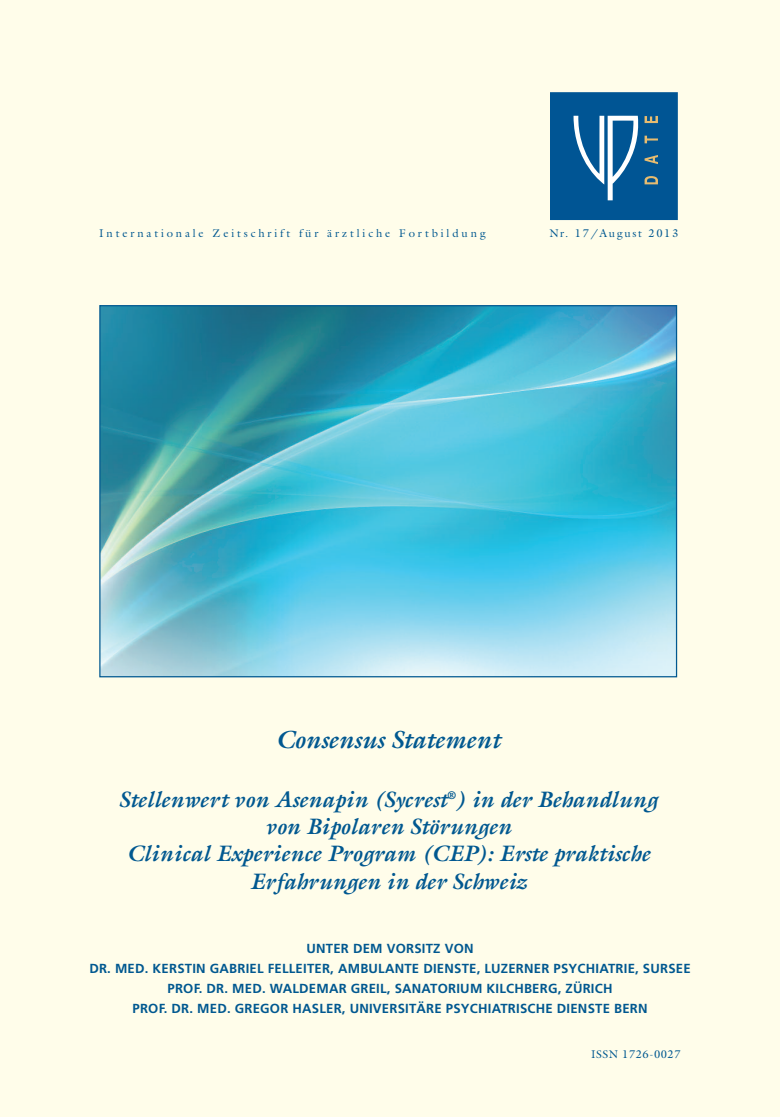
<style>
.page{position:relative;width:780px;height:1117px;background:#fff}
.page>*{position:absolute;margin:0;border:0;box-sizing:border-box;transform-origin:0 0}
.t1{font:italic 700 25px "Galliard";color:#005890}
.t2{font:italic 700 22.5px/27.6px "Galliard";color:#005890;text-align:center}
.t3{font:700 13.12px/20px "Frutiger";letter-spacing:.015em;color:#005890;text-align:center}
.t4{font:11.25px "Galliard";letter-spacing:.25em;color:#005890}
.t5{font:11.25px "Galliard";letter-spacing:.145em;color:#005890}
.t6{font:11.25px "Galliard";letter-spacing:.045em;color:#005890}
</style>
<div class="page">
<div style="left:0;top:0;width:780px;height:1116px;background:#fffdea"></div>
<div style="left:550px;top:93px;width:127px;height:126px;background:#005594"></div>
<div style="left:550px;top:92px;width:127px;height:128px;border:2px solid #005594"></div>
<svg style="left:573px;top:116px;width:85px;height:84px"></svg>
<img style="left:101px;top:307px;width:574px;height:368px">
<p class="t4" style="left:99px;top:226px;width:388px">Internationale Zeitschrift für ärztliche Fortbildung</p>
<p class="t5" style="left:549px;top:226px;width:131px">Nr. 17/August 2013</p>
<h1 class="t1" style="left:276px;top:725px;width:225px">Consensus Statement</h1>
<h2 class="t2" style="left:119px;top:784px;width:540px">Stellenwert von Asenapin (Sycrest<sup>®</sup>) in der Behandlung von Bipolaren Störungen<br>Clinical Experience Program (CEP): Erste praktische Erfahrungen in der Schweiz</h2>
<p class="t3" style="left:89px;top:939px;width:602px">UNTER DEM VORSITZ VON<br>DR. MED. KERSTIN GABRIEL FELLEITER, AMBULANTE DIENSTE, LUZERNER PSYCHIATRIE, SURSEE PROF. DR. MED. WALDEMAR GREIL, SANATORIUM KILCHBERG, ZÜRICH<br>PROF. DR. MED. GREGOR HASLER, UNIVERSITÄRE PSYCHIATRISCHE DIENSTE BERN</p>
<p class="t6" style="left:591px;top:1046px;width:91px">ISSN 1726-0027</p>
</div>
